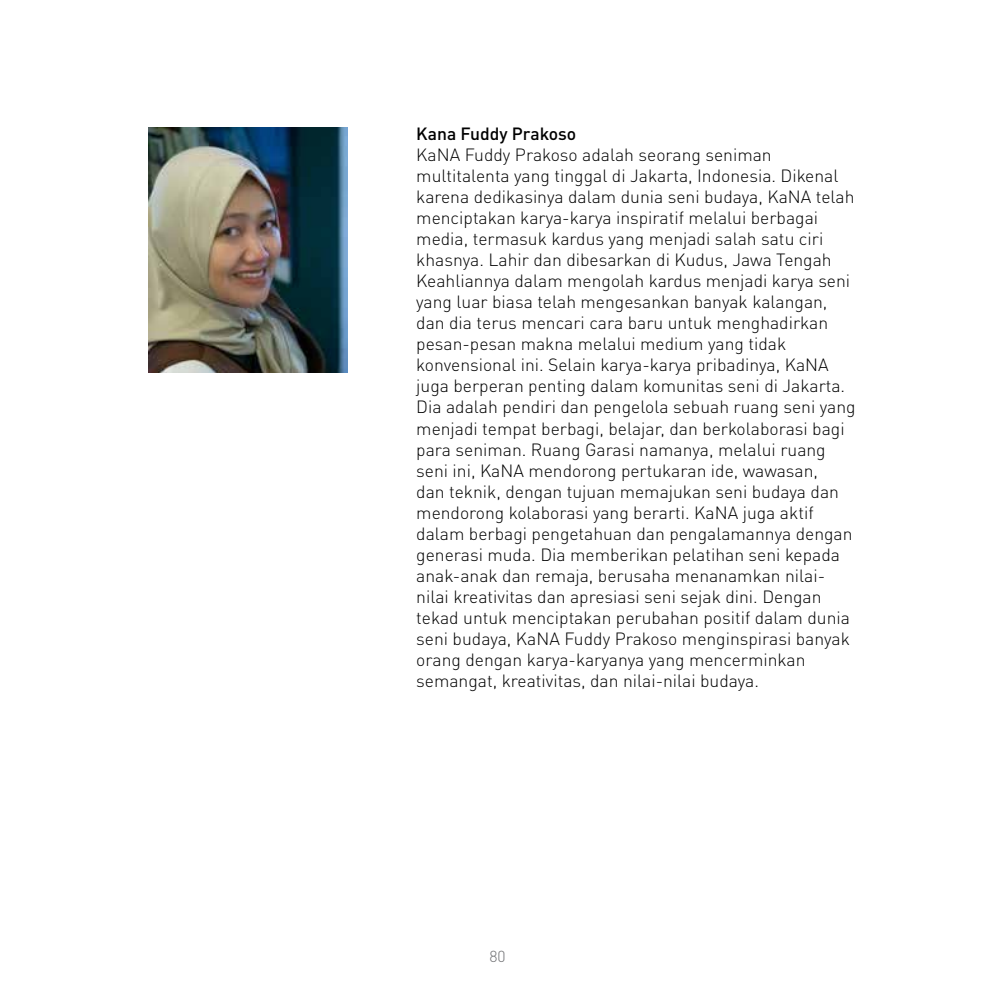
<style>
.page{position:relative;width:993px;height:993px;background:#fff}
.page>*{position:absolute;margin:0;border:0;box-sizing:border-box;transform-origin:0 0}
.t1{font:300 17.5px/21px "DIN Pro";color:#000}
.t2{font:500 17.5px "DIN Pro";color:#000}
.t3{font:300 15.75px "DIN Pro";color:#6d6e71}
</style>
<div class="page">
<img style="left:149px;top:128px;width:198px;height:244px">
<p class="t2" style="left:416px;top:120px;width:161px">Kana Fuddy Prakoso</p>
<p class="t1" style="left:416px;top:143px;width:440px">KaNA Fuddy Prakoso adalah seorang seniman multitalenta yang tinggal di Jakarta, Indonesia. Dikenal karena dedikasinya dalam dunia seni budaya, KaNA telah menciptakan karya-karya inspiratif melalui berbagai media, termasuk kardus yang menjadi salah satu ciri khasnya. Lahir dan dibesarkan di Kudus, Jawa Tengah Keahliannya dalam mengolah kardus menjadi karya seni yang luar biasa telah mengesankan banyak kalangan, dan dia terus mencari cara baru untuk menghadirkan pesan-pesan makna melalui medium yang tidak konvensional ini. Selain karya-karya pribadinya, KaNA juga berperan penting dalam komunitas seni di Jakarta.<br>Dia adalah pendiri dan pengelola sebuah ruang seni yang menjadi tempat berbagi, belajar, dan berkolaborasi bagi para seniman. Ruang Garasi namanya, melalui ruang seni ini, KaNA mendorong pertukaran ide, wawasan,<br>dan teknik, dengan tujuan memajukan seni budaya dan mendorong kolaborasi yang berarti. KaNA juga aktif dalam berbagi pengetahuan dan pengalamannya dengan generasi muda. Dia memberikan pelatihan seni kepada anak-anak dan remaja, berusaha menanamkan nilai&shy;nilai kreativitas dan apresiasi seni sejak dini. Dengan tekad untuk menciptakan perubahan positif dalam dunia seni budaya, KaNA Fuddy Prakoso menginspirasi banyak orang dengan karya-karyanya yang mencerminkan semangat, kreativitas, dan nilai-nilai budaya.</p>
<p class="t3" style="left:489px;top:943px;width:18px">80</p>
</div>
